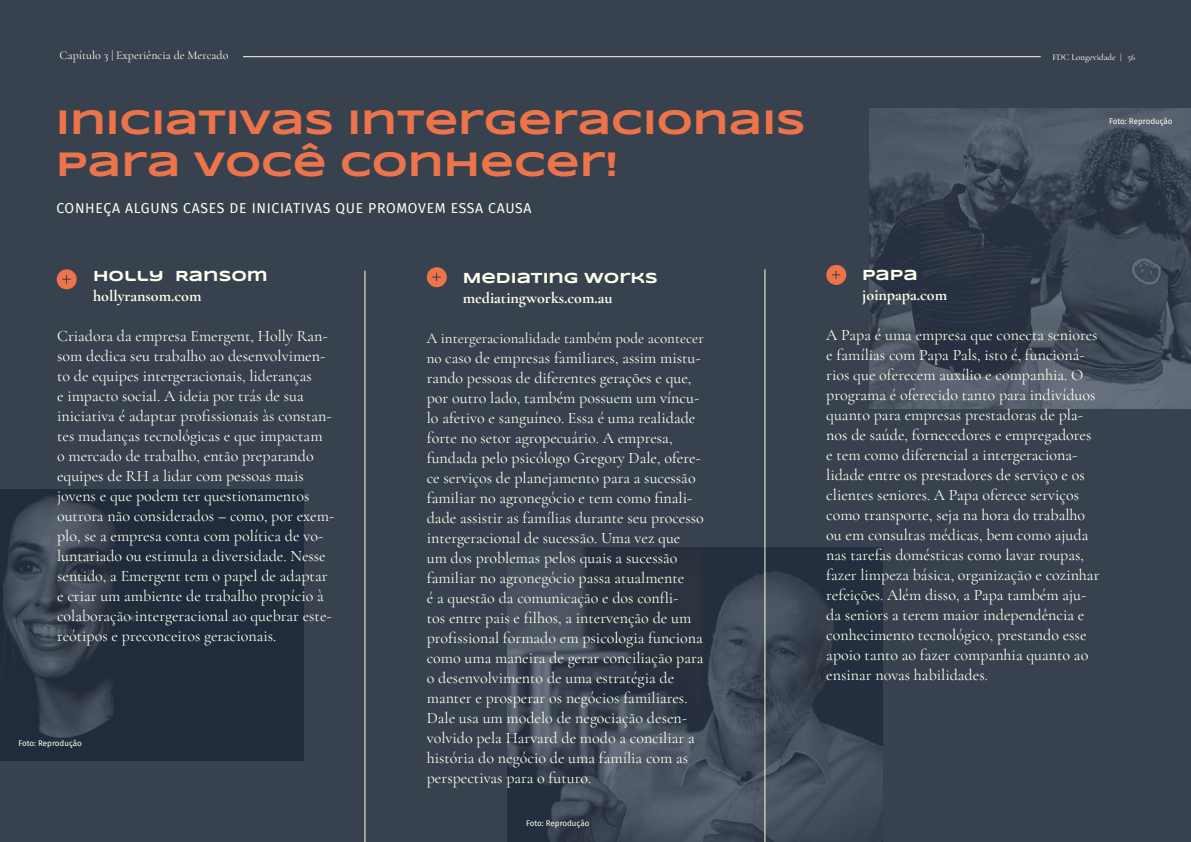
<style>
.page{position:relative;width:1191px;height:842px;background:#38424f}
.page>*{position:absolute;margin:0;border:0;box-sizing:border-box;transform-origin:0 0}
.t1{font:700 35px/42px "Syncopate";color:#ed734a}
.t2{font:16px/20px "Cormorant Garamond";color:#ffffed}
.t3{font:700 16px "Cormorant Garamond";color:#ffffed}
.t4{font:15px "Cormorant Garamond";color:#ffffed}
.t5{font:700 15px "Syncopate";color:#ffffed}
.t6{font:14px "Fira Sans";letter-spacing:.05em;color:#ffffed}
.t7{font:12px "Cormorant Garamond";color:#ffffed}
.t8{font:500 9px "Cormorant Garamond";color:#ffffed}
.t9{font:8px "Fira Sans";color:#ffffed}
.s1{font-size:15px}
</style>
<div class="page">
<img style="left:0;top:489px;width:303px;height:271px">
<img style="left:507px;top:548px;width:375px;height:294px">
<img style="left:870px;top:109px;width:321px;height:299px">
<hr style="left:764px;top:269px;width:1px;height:573px;background:#ffffed">
<hr style="left:365px;top:271px;width:1px;height:571px;background:#ffffed">
<div style="left:57px;top:269px;width:20px;height:20px;background:#ed734a;border-radius:50%"></div>
<svg style="left:62px;top:275px;width:9px;height:8px"></svg>
<div style="left:427px;top:267px;width:20px;height:20px;background:#ed734a;border-radius:50%"></div>
<svg style="left:432px;top:273px;width:9px;height:8px"></svg>
<div style="left:826px;top:265px;width:20px;height:20px;background:#ed734a;border-radius:50%"></div>
<svg style="left:831px;top:271px;width:9px;height:8px"></svg>
<hr style="left:239px;top:57px;width:801px;height:1px;background:#ffffed">
<div style="left:60px;top:48px;width:182px;height:16px;background:#37414f"></div>
<p class="t7" style="left:60px;top:48px;width:170px">Capítulo 3 | Experiência de Mercado</p>
<p class="t8" style="left:1052px;top:52px;width:71px">FDC Longevidade |</p>
<p class="t8" style="left:1127px;top:52px;width:9px">56</p>
<p class="t1" style="left:56px;top:101px;width:751px">INICIATIVAS INTERGERACIONAIS<br>PARA VOCÊ CONHECER!</p>
<p class="t6" style="left:56px;top:197px;width:476px">CONHEÇA ALGUNS CASES DE INICIATIVAS QUE PROMOVEM ESSA CAUSA</p>
<p class="t5" style="left:93px;top:266px;width:176px">HOLLY RANSOM</p>
<p class="t3" style="left:93px;top:286px;width:110px">hollyransom.com</p>
<p class="t2" style="left:57px;top:326px;width:279px">Criadora da empresa Emergent, Holly Ran&shy;som dedica seu trabalho ao desenvolvimen&shy;to de equipes intergeracionais, lideranças<br>e impacto social. A ideia por trás de sua iniciativa é adaptar profissionais às constan&shy;tes mudanças tecnológicas e que impactam o mercado de trabalho, então preparando equipes de RH a lidar com pessoas mais jovens e que podem ter questionamentos outrora não considerados – como, por exem&shy;plo, se a empresa conta com política de vo&shy;luntariado ou estimula a diversidade. Nesse sentido, a Emergent tem o papel de adaptar e criar um ambiente de trabalho propício à colaboração intergeracional ao quebrar este&shy;reótipos e preconceitos geracionais.</p>
<p class="t9" style="left:18px;top:737px;width:65px">Foto: Reprodução</p>
<p class="t5" style="left:463px;top:268px;width:196px">MEDIATING WORKS</p>
<p class="t3" style="left:463px;top:288px;width:151px">mediatingworks.com.au</p>
<p class="t4" style="left:427px;top:329px;width:278px">A intergeracionalidade também pode acontecer</p>
<p class="t2" style="left:427px;top:348px;width:279px"><span class="s1">no</span> caso de empresas familiares, assim mistu&shy;rando pessoas de diferentes gerações e que, por outro lado, também possuem um víncu&shy;lo afetivo e sanguíneo. Essa é uma realidade forte no setor agropecuário. A empresa, fundada pelo psicólogo Gregory Dale, ofere&shy;ce serviços de planejamento para a sucessão familiar no agronegócio e tem como finali&shy;dade assistir as famílias durante seu processo intergeracional de sucessão. Uma vez que um dos problemas pelos quais a sucessão familiar no agronegócio passa atualmente<br>é a questão da comunicação e dos confli-<br>tos entre pais e filhos, a intervenção de um profissional formado em psicologia funciona como uma maneira de gerar conciliação para o desenvolvimento de uma estratégia de manter e prosperar os negócios familiares.<br>Dale usa um modelo de negociação desen&shy;volvido pela Harvard de modo a conciliar a história do negócio de uma família com as perspectivas para o futuro.</p>
<p class="t9" style="left:526px;top:817px;width:65px">Foto: Reprodução</p>
<p class="t9" style="left:1109px;top:116px;width:65px">Foto: Reprodução</p>
<p class="t5" style="left:862px;top:265px;width:57px">PAPA</p>
<p class="t3" style="left:862px;top:285px;width:86px">joinpapa.com</p>
<p class="t2" style="left:826px;top:325px;width:275px">A Papa é uma empresa que conecta seniores e famílias com Papa Pals, isto é, funcioná&shy;rios que oferecem auxílio e companhia. O programa é oferecido tanto para indivíduos quanto para empresas prestadoras de pla&shy;nos de saúde, fornecedores e empregadores e tem como diferencial a intergeraciona&shy;lidade entre os prestadores de serviço e os clientes seniores. A Papa oferece serviços como transporte, seja na hora do trabalho ou em consultas médicas, bem como ajuda nas tarefas domésticas como lavar roupas, fazer limpeza básica, organização e cozinhar refeições. Além disso, a Papa também aju&shy;da seniors a terem maior independência e conhecimento tecnológico, prestando esse apoio tanto ao fazer companhia quanto ao ensinar novas habilidades.</p>
</div>
